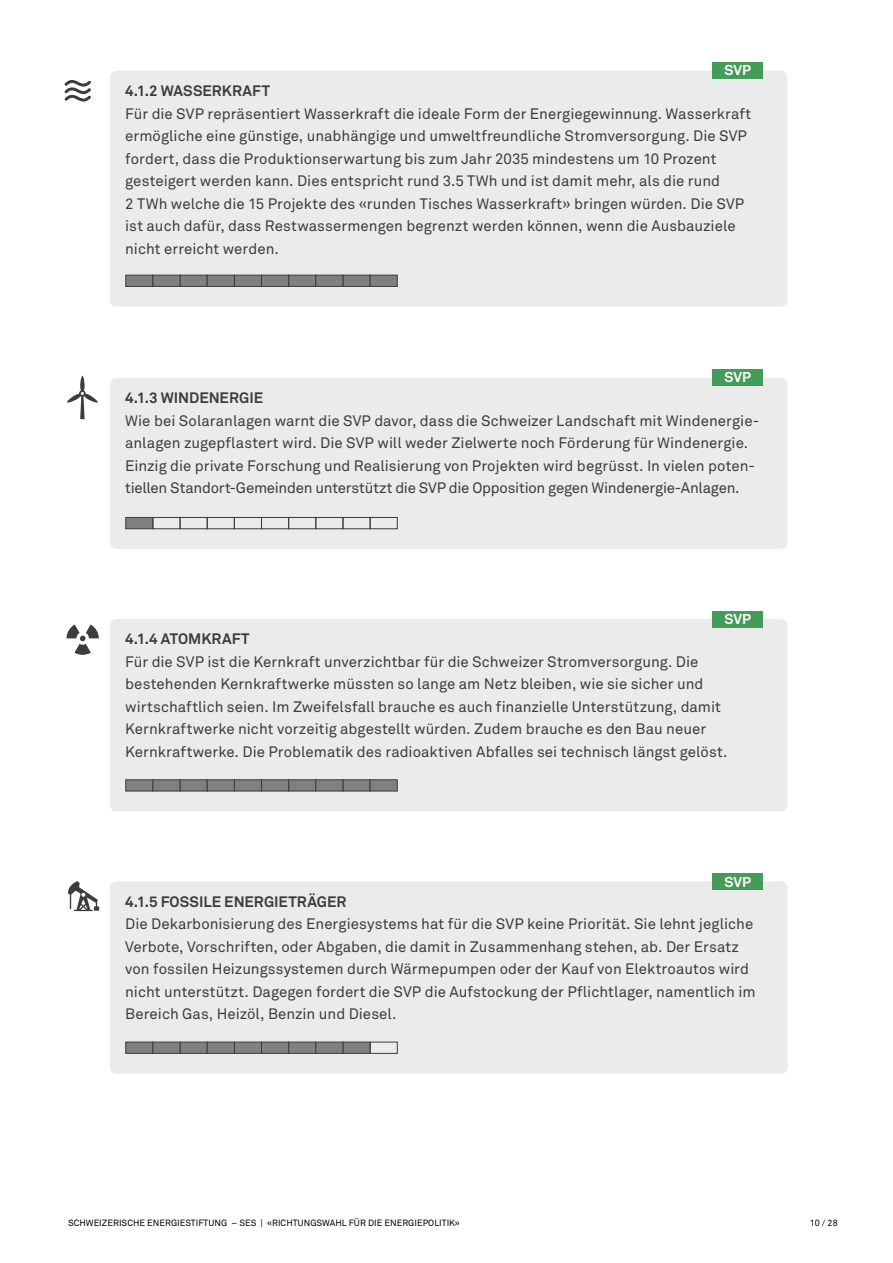
<style>
.page{position:relative;width:893px;height:1263px;background:#fff}
.page>*{position:absolute;margin:0;border:0;box-sizing:border-box;transform-origin:0 0}
.t1{font:15px/22.5px "Akkurat Std";color:#3c3c3b}
.t2{font:700 15px "Akkurat Std";color:#3c3c3b}
.t3{font:700 14.25px "Akkurat Std";color:#fff}
.t4{font:9px "Akkurat Std";color:#000}
</style>
<div class="page">
<div style="left:110px;top:71px;width:677px;height:236px;background:#ebebeb;border-radius:7px"></div>
<div style="left:125px;top:275px;width:28px;height:12px;background:#818080;border:1px solid #3c3c3b"></div>
<div style="left:180px;top:275px;width:27px;height:12px;background:#818080;border:1px solid #3c3c3b"></div>
<div style="left:234px;top:275px;width:28px;height:12px;background:#818080;border:1px solid #3c3c3b"></div>
<div style="left:288px;top:275px;width:28px;height:12px;background:#818080;border:1px solid #3c3c3b"></div>
<div style="left:343px;top:275px;width:27px;height:12px;background:#818080;border:1px solid #3c3c3b"></div>
<div style="left:153px;top:275px;width:27px;height:12px;background:#818080;border:1px solid #3c3c3b"></div>
<div style="left:207px;top:275px;width:28px;height:12px;background:#818080;border:1px solid #3c3c3b"></div>
<div style="left:261px;top:275px;width:28px;height:12px;background:#818080;border:1px solid #3c3c3b"></div>
<div style="left:315px;top:275px;width:28px;height:12px;background:#818080;border:1px solid #3c3c3b"></div>
<div style="left:370px;top:275px;width:28px;height:12px;background:#818080;border:1px solid #3c3c3b"></div>
<svg style="left:64px;top:80px;width:27px;height:22px"></svg>
<div style="left:712px;top:63px;width:51px;height:16px;background:#459c58"></div>
<div style="left:110px;top:619px;width:677px;height:192px;background:#ebebeb;border-radius:7px"></div>
<div style="left:125px;top:779px;width:28px;height:12px;background:#818080;border:1px solid #3c3c3b"></div>
<div style="left:180px;top:779px;width:27px;height:12px;background:#818080;border:1px solid #3c3c3b"></div>
<div style="left:234px;top:779px;width:28px;height:12px;background:#818080;border:1px solid #3c3c3b"></div>
<div style="left:288px;top:779px;width:28px;height:12px;background:#818080;border:1px solid #3c3c3b"></div>
<div style="left:343px;top:779px;width:27px;height:12px;background:#818080;border:1px solid #3c3c3b"></div>
<div style="left:153px;top:779px;width:27px;height:12px;background:#818080;border:1px solid #3c3c3b"></div>
<div style="left:207px;top:779px;width:28px;height:12px;background:#818080;border:1px solid #3c3c3b"></div>
<div style="left:261px;top:779px;width:28px;height:12px;background:#818080;border:1px solid #3c3c3b"></div>
<div style="left:315px;top:779px;width:28px;height:12px;background:#818080;border:1px solid #3c3c3b"></div>
<div style="left:370px;top:779px;width:28px;height:12px;background:#818080;border:1px solid #3c3c3b"></div>
<svg style="left:66px;top:624px;width:33px;height:31px"></svg>
<div style="left:712px;top:612px;width:51px;height:16px;background:#459c58"></div>
<div style="left:110px;top:378px;width:677px;height:171px;background:#ebebeb;border-radius:7px"></div>
<div style="left:125px;top:517px;width:28px;height:12px;background:#818080;border:1px solid #3c3c3b"></div>
<div style="left:180px;top:517px;width:27px;height:12px;border:1px solid #3c3c3b"></div>
<div style="left:234px;top:517px;width:28px;height:12px;border:1px solid #3c3c3b"></div>
<div style="left:288px;top:517px;width:28px;height:12px;border:1px solid #3c3c3b"></div>
<div style="left:343px;top:517px;width:27px;height:12px;border:1px solid #3c3c3b"></div>
<div style="left:153px;top:517px;width:27px;height:12px;border:1px solid #3c3c3b"></div>
<div style="left:207px;top:517px;width:28px;height:12px;border:1px solid #3c3c3b"></div>
<div style="left:261px;top:517px;width:28px;height:12px;border:1px solid #3c3c3b"></div>
<div style="left:315px;top:517px;width:28px;height:12px;border:1px solid #3c3c3b"></div>
<div style="left:370px;top:517px;width:28px;height:12px;border:1px solid #3c3c3b"></div>
<svg style="left:67px;top:376px;width:31px;height:43px"></svg>
<div style="left:712px;top:369px;width:51px;height:16px;background:#459c58"></div>
<div style="left:110px;top:881px;width:677px;height:193px;background:#ebebeb;border-radius:7px"></div>
<div style="left:125px;top:1042px;width:28px;height:12px;background:#818080;border:1px solid #3c3c3b"></div>
<div style="left:180px;top:1042px;width:27px;height:12px;background:#818080;border:1px solid #3c3c3b"></div>
<div style="left:234px;top:1042px;width:28px;height:12px;background:#818080;border:1px solid #3c3c3b"></div>
<div style="left:288px;top:1042px;width:28px;height:12px;background:#818080;border:1px solid #3c3c3b"></div>
<div style="left:343px;top:1042px;width:27px;height:12px;background:#818080;border:1px solid #3c3c3b"></div>
<div style="left:153px;top:1042px;width:27px;height:12px;background:#818080;border:1px solid #3c3c3b"></div>
<div style="left:207px;top:1042px;width:28px;height:12px;background:#818080;border:1px solid #3c3c3b"></div>
<div style="left:261px;top:1042px;width:28px;height:12px;background:#818080;border:1px solid #3c3c3b"></div>
<div style="left:315px;top:1042px;width:28px;height:12px;background:#818080;border:1px solid #3c3c3b"></div>
<div style="left:370px;top:1042px;width:28px;height:12px;border:1px solid #3c3c3b"></div>
<div style="left:712px;top:874px;width:51px;height:16px;background:#459c58"></div>
<svg style="left:68px;top:881px;width:31px;height:30px"></svg>
<p class="t3" style="left:724px;top:62px;width:28px">SVP</p>
<p class="t2" style="left:125px;top:81px;width:146px">4.1.2 WASSERKRAFT</p>
<p class="t1" style="left:125px;top:102px;width:628px">Für die SVP repräsentiert Wasserkraft die ideale Form der Energiegewinnung. Wasserkraft ermögliche eine günstige, unabhängige und umweltfreundliche Stromversorgung. Die SVP fordert, dass die Produktionserwartung bis zum Jahr 2035 mindestens um 10 Prozent gesteigert werden kann. Dies entspricht rund 3.5 TWh und ist damit mehr, als die rund<br>2 TWh welche die 15 Projekte des «runden Tisches Wasserkraft» bringen würden. Die SVP ist auch dafür, dass Restwassermengen begrenzt werden können, wenn die Ausbauziele nicht erreicht werden.</p>
<p class="t3" style="left:724px;top:368px;width:28px">SVP</p>
<p class="t2" style="left:125px;top:389px;width:139px">4.1.3 WINDENERGIE</p>
<p class="t1" style="left:125px;top:410px;width:635px">Wie bei Solaranlagen warnt die SVP davor, dass die Schweizer Landschaft mit Windenergie&shy;anlagen zugepflastert wird. Die SVP will weder Zielwerte noch Förderung für Windenergie.<br>Einzig die private Forschung und Realisierung von Projekten wird begrüsst. In vielen poten&shy;tiellen Standort-Gemeinden unterstützt die SVP die Opposition gegen Windenergie-Anlagen.</p>
<p class="t3" style="left:724px;top:610px;width:28px">SVP</p>
<p class="t2" style="left:125px;top:630px;width:126px">4.1.4 ATOMKRAFT</p>
<p class="t1" style="left:125px;top:651px;width:604px">Für die SVP ist die Kernkraft unverzichtbar für die Schweizer Stromversorgung. Die bestehenden Kernkraftwerke müssten so lange am Netz bleiben, wie sie sicher und wirtschaftlich seien. Im Zweifelsfall brauche es auch finanzielle Unterstützung, damit Kernkraftwerke nicht vorzeitig abgestellt würden. Zudem brauche es den Bau neuer Kernkraftwerke. Die Problematik des radioaktiven Abfalles sei technisch längst gelöst.</p>
<p class="t3" style="left:724px;top:873px;width:28px">SVP</p>
<p class="t2" style="left:125px;top:892px;width:223px">4.1.5 FOSSILE ENERGIETRÄGER</p>
<p class="t1" style="left:125px;top:913px;width:632px">Die Dekarbonisierung des Energiesystems hat für die SVP keine Priorität. Sie lehnt jegliche Verbote, Vorschriften, oder Abgaben, die damit in Zusammenhang stehen, ab. Der Ersatz von fossilen Heizungssystemen durch Wärmepumpen oder der Kauf von Elektroautos wird nicht unterstützt. Dagegen fordert die SVP die Aufstockung der Pflichtlager, namentlich im Bereich Gas, Heizöl, Benzin und Diesel.</p>
<p class="t4" style="left:68px;top:1217px;width:393px">SCHWEIZERISCHE ENERGIESTIFTUNG – SES | «RICHTUNGSWAHL FÜR DIE ENERGIEPOLITIK»</p>
<p class="t4" style="left:810px;top:1217px;width:29px">10 / 28</p>
</div>
